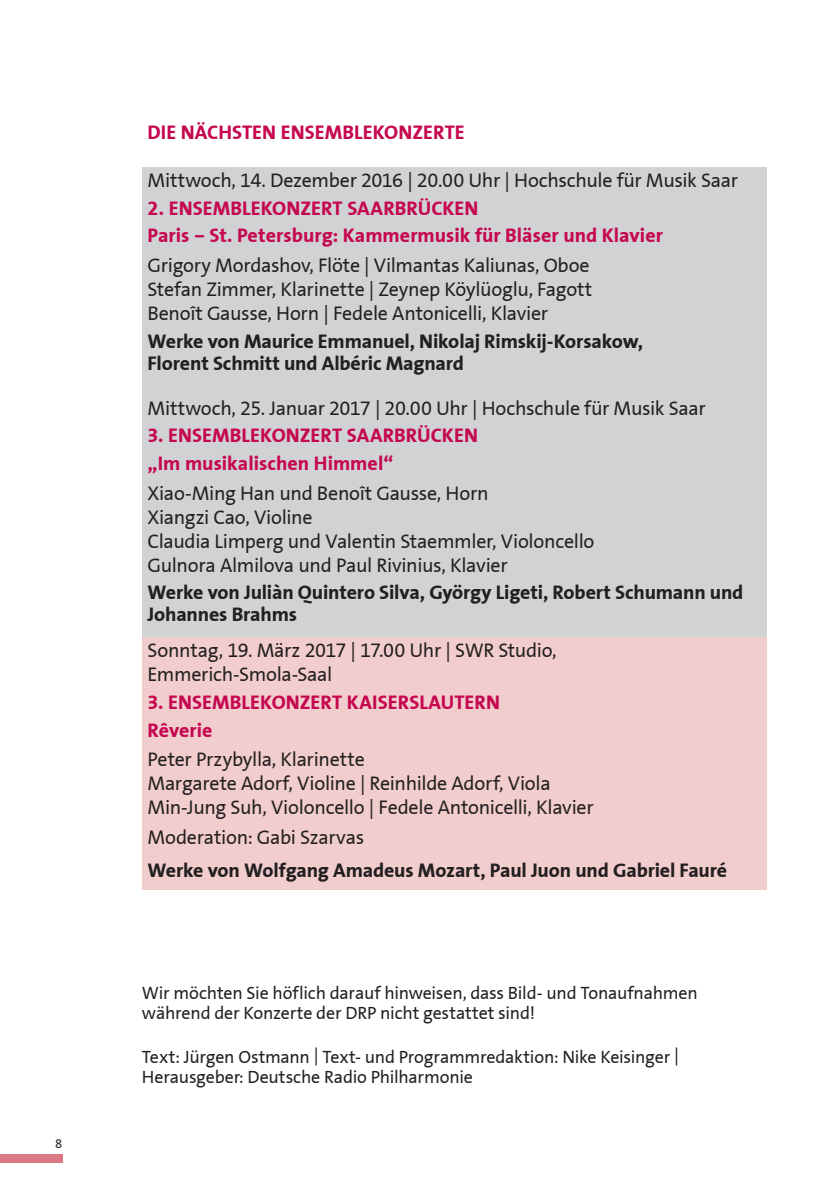
<style>
.page{position:relative;width:840px;height:1191px;background:#fff}
.page>*{position:absolute;margin:0;border:0;box-sizing:border-box;transform-origin:0 0}
.t1{font:20px/24px "The Sans Correspondence";letter-spacing:-.015em;color:#231f20}
.t2{font:700 20px/22px "The Sans Correspondence";letter-spacing:-.01em;color:#231f20}
.t3{font:700 20px/27.6px "The Sans Correspondence";color:#c50750}
.t4{font:18px/20px "The Sans Correspondence";letter-spacing:-.015em;color:#231f20}
.t5{font:13px "The Sans Correspondence";color:#231f20}
</style>
<div class="page">
<div style="left:0;top:1154px;width:62px;height:8px;background:#da7884"></div>
<div style="left:142px;top:637px;width:623px;height:252px;background:#f2cdcd"></div>
<div style="left:142px;top:167px;width:623px;height:227px;background:#d1d2d4"></div>
<div style="left:142px;top:394px;width:623px;height:243px;background:#d1d2d4"></div>
<p class="t5" style="left:55px;top:1136px;width:9px">8</p>
<p class="t3" style="left:147px;top:120px;width:316px">Die nächsten EnsembleKonzerte</p>
<p class="t1" style="left:147px;top:169px;width:591px">Mittwoch, 14. Dezember 2016 | 20.00 Uhr | Hochschule für Musik Saar</p>
<p class="t3" style="left:147px;top:195px;width:516px">2. Ensemblekonzert Saarbrücken<br>Paris – St. Petersburg: Kammermusik für Bläser und Klavier</p>
<p class="t1" style="left:147px;top:254px;width:446px">Grigory Mordashov, Flöte | Vilmantas Kaliunas, Oboe<br>Stefan Zimmer, Klarinette | Zeynep Köylüoglu, Fagott<br>Benoît Gausse, Horn | Fedele Antonicelli, Klavier</p>
<p class="t2" style="left:147px;top:331px;width:497px">Werke von Maurice Emmanuel, Nikolaj Rimskij-Korsakow,<br>Florent Schmitt und Albéric Magnard</p>
<p class="t1" style="left:147px;top:397px;width:559px">Mittwoch, 25. Januar 2017 | 20.00 Uhr | Hochschule für Musik Saar</p>
<p class="t3" style="left:147px;top:422px;width:332px">3. Ensemblekonzert Saarbrücken „Im musikalischen Himmel“</p>
<p class="t1" style="left:147px;top:482px;width:448px">Xiao-Ming Han und Benoît Gausse, Horn<br>Xiangzi Cao, Violine<br>Claudia Limperg und Valentin Staemmler, Violoncello Gulnora Almilova und Paul Rivinius, Klavier</p>
<p class="t2" style="left:147px;top:582px;width:597px">Werke von Juliàn Quintero Silva, György Ligeti, Robert Schumann und<br>Johannes Brahms</p>
<p class="t1" style="left:147px;top:639px;width:410px">Sonntag, 19. März 2017 | 17.00 Uhr | SWR Studio,<br>Emmerich-Smola-Saal</p>
<p class="t3" style="left:147px;top:689px;width:354px">3. Ensemblekonzert Kaise rslautern<br>Rêverie</p>
<p class="t1" style="left:147px;top:748px;width:447px">Peter Przybylla, Klarinette<br>Margarete Adorf, Violine | Reinhilde Adorf, Viola<br>Min-Jung Suh, Violoncello | Fedele Antonicelli, Klavier</p>
<p class="t1" style="left:147px;top:826px;width:218px">Moderation: Gabi Szarvas</p>
<p class="t2" style="left:147px;top:860px;width:581px">Werke von Wolfgang Amadeus Mozart, Paul Juon und Gabriel Fauré</p>
<p class="t4" style="left:142px;top:983px;width:557px">Wir möchten Sie höflich darauf hinweisen, dass Bild- und Tonaufnahmen während der Konzerte der DRP nicht gestattet sind!</p>
<p class="t4" style="left:142px;top:1048px;width:538px">Text: Jürgen Ostmann | Text- und Programmredaktion: Nike Keisinger |<br>Herausgeber: Deutsche Radio Philharmonie</p>
</div>
